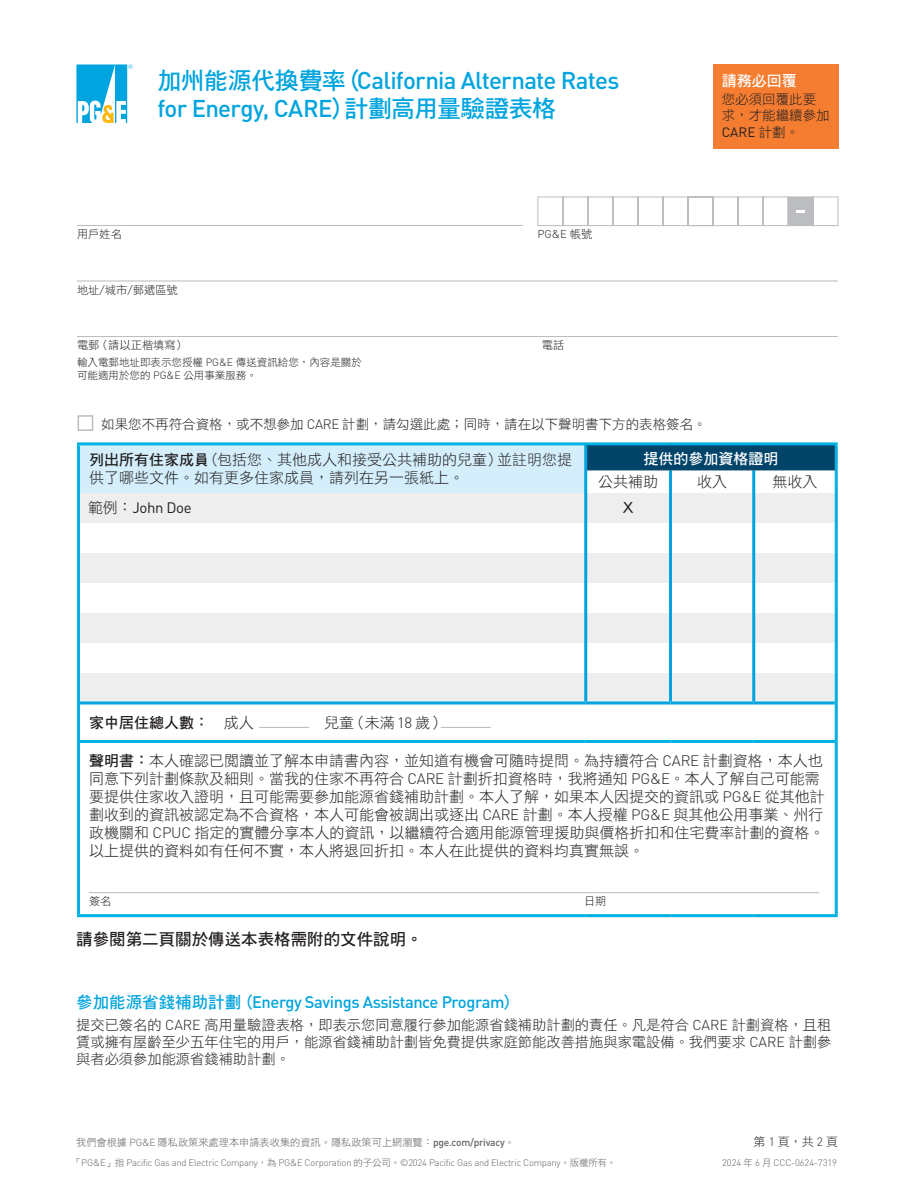
<style>
.page{position:relative;width:918px;height:1188px;background:#fff}
.page>*{position:absolute;margin:0;border:0;box-sizing:border-box;transform-origin:0 0}
.t1{font:500 24px/28.5px "DIN Pro";letter-spacing:-.03em;color:#00a4de}
.t2{font:500 16.5px "DIN Pro";letter-spacing:-.025em;color:#00a4de}
.t3{font:16.5px "DF Hei HK W7";color:#231f20}
.t4{font:15px/18px "DF Hei HK W3";color:#231f20}
.t5{font:15px "DF Hei HK W7";color:#fff}
.t6{font:15px "DIN Pro";letter-spacing:-.025em;color:#231f20}
.t7{font:15px "DF Hei HK W7";color:#231f20}
.t8{font:14.25px/17.2px "DF Hei HK W3";color:#231f20;text-align:justify}
.t9{font:13.5px/16.5px "DF Hei HK W3";color:#231f20}
.t10{font:12px "DF Hei HK W3";color:#231f20}
.t11{font:11.25px "DF Hei HK W3";color:#231f20}
.t12{font:300 11.25px "DIN Pro";color:#231f20}
.t13{font:10.5px/13.5px "DF Hei HK W3";color:#231f20}
.t14{font:10.2px "DF Hei HK W3";color:#636366}
.t15{font:300 9.45px "DIN Pro";letter-spacing:-.025em;color:#636366}
.s1{font-family:"DF Hei HK W7";font-weight:400}
.s2{font-family:"DIN Pro"}
.s3{font-family:"DF Hei HK W3";font-weight:400}
.s4{font-family:"DIN Pro";font-weight:300}
.s5{font-family:"DF Hei HK W7"}
.s6{font-family:"DF Hei HK W3"}
.s7{font-family:"DIN Pro";font-weight:500}
.s8{color:#636466}
</style>
<div class="page">
<hr style="left:77px;top:225px;width:446px;height:1px;background:#bcbdc0">
<hr style="left:77px;top:280px;width:761px;height:2px;background:#bcbdc0">
<hr style="left:77px;top:336px;width:761px;height:1px;background:#bcbdc0">
<div style="left:79px;top:444px;width:507px;height:49px;background:#d4effb"></div>
<div style="left:586px;top:444px;width:250px;height:26px;background:#00446a"></div>
<svg style="left:80px;top:471px;width:755px;height:52px"></svg>
<svg style="left:80px;top:553px;width:755px;height:148px;fill:#eeeeef"></svg>
<hr style="left:77px;top:442px;width:509px;height:3px;background:#00b1e3">
<hr style="left:77px;top:445px;width:3px;height:25px;background:#00b1e3">
<hr style="left:77px;top:470px;width:3px;height:23px;background:#00b1e3">
<hr style="left:77px;top:493px;width:3px;height:30px;background:#00b1e3">
<hr style="left:835px;top:493px;width:3px;height:30px;background:#00b1e3">
<hr style="left:77px;top:523px;width:3px;height:30px;background:#00b1e3">
<hr style="left:835px;top:523px;width:3px;height:30px;background:#00b1e3">
<hr style="left:77px;top:553px;width:3px;height:30px;background:#00b1e3">
<hr style="left:835px;top:553px;width:3px;height:30px;background:#00b1e3">
<hr style="left:77px;top:583px;width:3px;height:30px;background:#00b1e3">
<hr style="left:835px;top:583px;width:3px;height:30px;background:#00b1e3">
<hr style="left:77px;top:613px;width:3px;height:30px;background:#00b1e3">
<hr style="left:835px;top:613px;width:3px;height:30px;background:#00b1e3">
<hr style="left:77px;top:643px;width:3px;height:30px;background:#00b1e3">
<hr style="left:835px;top:643px;width:3px;height:30px;background:#00b1e3">
<hr style="left:77px;top:673px;width:3px;height:30px;background:#00b1e3">
<hr style="left:835px;top:673px;width:3px;height:30px;background:#00b1e3">
<hr style="left:80px;top:701px;width:506px;height:3px;background:#00a4de">
<hr style="left:586px;top:701px;width:84px;height:3px;background:#00a4de">
<hr style="left:670px;top:701px;width:84px;height:3px;background:#00a4de">
<hr style="left:754px;top:701px;width:81px;height:3px;background:#00a4de">
<hr style="left:77px;top:703px;width:3px;height:37px;background:#00b1e3">
<hr style="left:835px;top:703px;width:3px;height:37px;background:#00b1e3">
<hr style="left:77px;top:740px;width:509px;height:3px;background:#00b1e3">
<hr style="left:77px;top:743px;width:3px;height:171px;background:#00b1e3">
<hr style="left:586px;top:740px;width:84px;height:3px;background:#00b1e3">
<hr style="left:670px;top:740px;width:84px;height:3px;background:#00b1e3">
<hr style="left:754px;top:740px;width:84px;height:3px;background:#00b1e3">
<hr style="left:835px;top:743px;width:3px;height:171px;background:#00b1e3">
<hr style="left:77px;top:914px;width:509px;height:3px;background:#00b1e3">
<hr style="left:586px;top:914px;width:84px;height:3px;background:#00b1e3">
<hr style="left:670px;top:914px;width:84px;height:3px;background:#00b1e3">
<hr style="left:754px;top:914px;width:84px;height:3px;background:#00b1e3">
<hr style="left:835px;top:470px;width:3px;height:23px;background:#00b1e3">
<hr style="left:584px;top:470px;width:3px;height:23px;background:#00a4de">
<hr style="left:669px;top:470px;width:3px;height:23px;background:#00a4de">
<hr style="left:752px;top:470px;width:3px;height:23px;background:#00a4de">
<hr style="left:584px;top:493px;width:3px;height:30px;background:#00a4de">
<hr style="left:669px;top:493px;width:3px;height:30px;background:#00a4de">
<hr style="left:752px;top:493px;width:3px;height:30px;background:#00a4de">
<hr style="left:584px;top:523px;width:3px;height:30px;background:#00a4de">
<hr style="left:669px;top:523px;width:3px;height:30px;background:#00a4de">
<hr style="left:752px;top:523px;width:3px;height:30px;background:#00a4de">
<hr style="left:584px;top:553px;width:3px;height:30px;background:#00a4de">
<hr style="left:669px;top:553px;width:3px;height:30px;background:#00a4de">
<hr style="left:752px;top:553px;width:3px;height:30px;background:#00a4de">
<hr style="left:584px;top:583px;width:3px;height:30px;background:#00a4de">
<hr style="left:669px;top:583px;width:3px;height:30px;background:#00a4de">
<hr style="left:752px;top:583px;width:3px;height:30px;background:#00a4de">
<hr style="left:584px;top:613px;width:3px;height:30px;background:#00a4de">
<hr style="left:669px;top:613px;width:3px;height:30px;background:#00a4de">
<hr style="left:752px;top:613px;width:3px;height:30px;background:#00a4de">
<hr style="left:584px;top:643px;width:3px;height:30px;background:#00a4de">
<hr style="left:669px;top:643px;width:3px;height:30px;background:#00a4de">
<hr style="left:752px;top:643px;width:3px;height:30px;background:#00a4de">
<hr style="left:584px;top:673px;width:3px;height:28px;background:#00a4de">
<hr style="left:669px;top:673px;width:3px;height:28px;background:#00a4de">
<hr style="left:752px;top:673px;width:3px;height:28px;background:#00a4de">
<hr style="left:586px;top:442px;width:84px;height:3px;background:#00b1e3">
<hr style="left:670px;top:442px;width:84px;height:3px;background:#00b1e3">
<hr style="left:754px;top:442px;width:84px;height:3px;background:#00b1e3">
<hr style="left:835px;top:445px;width:3px;height:25px;background:#00b1e3">
<hr style="left:584px;top:445px;width:3px;height:25px;background:#00a4de">
<hr style="left:587px;top:470px;width:83px;height:1px;background:#00446a">
<hr style="left:670px;top:470px;width:84px;height:1px;background:#00446a">
<hr style="left:754px;top:470px;width:81px;height:1px;background:#00446a">
<hr style="left:259px;top:727px;width:50px;height:1px;background:#bcbdc0">
<hr style="left:441px;top:727px;width:50px;height:1px;background:#bcbdc0">
<hr style="left:89px;top:892px;width:730px;height:1px;background:#bcbdc0">
<svg style="left:76px;top:64px;width:57px;height:59px"></svg>
<div style="left:713px;top:64px;width:125px;height:85px;background:#f47d31"></div>
<div style="left:78px;top:415px;width:15px;height:16px;background:#fff;border:2px solid #bcbdc0"></div>
<svg style="left:537px;top:196px;width:302px;height:30px"></svg>
<h1 class="t1" style="left:158px;top:63px;width:463px"><span class="s1">加州能源代換費率 (</span>California Alternate Rates for Energy, CARE<span class="s1">) 計劃高用量驗證表格</span></h1>
<p class="t5" style="left:722px;top:73px;width:76px">請務必回覆</p>
<p class="t9" style="left:722px;top:91px;width:109px">您必須回覆此要求，才能繼續參加<br><span class="s2">CARE</span> 計劃。</p>
<p class="t11" style="left:77px;top:228px;width:46px">用戶姓名</p>
<p class="t12" style="left:537px;top:225px;width:56px">PG&amp;E <span class="s3">帳號</span></p>
<p class="t11" style="left:77px;top:283px;width:102px">地址/城市/郵遞區號</p>
<p class="t11" style="left:77px;top:339px;width:110px">電郵（請以正楷填寫）</p>
<p class="t11" style="left:542px;top:339px;width:24px">電話</p>
<p class="t13" style="left:77px;top:355px;width:286px">輸入電郵地址即表示您授權 <span class="s4">PG&amp;E</span> 傳送資訊給您，內容是關於可能適用於您的 <span class="s4">PG&amp;E</span> 公用事業服務。</p>
<p class="t9" style="left:101px;top:415px;width:607px">如果您不再符合資格，或不想參加 <span class="s4">CARE</span> 計劃，請勾選此處；同時，請在以下聲明書下方的表格簽名。</p>
<p class="t4" style="left:89px;top:451px;width:485px"><span class="s5">列出所有住家成員</span>（包括您、其他成人和接受公共補助的兒童）並註明您提供了哪些文件。如有更多住家成員，請列在另一張紙上。</p>
<p class="t5" style="left:644px;top:450px;width:137px">提供的參加資格證明</p>
<p class="t4" style="left:598px;top:472px;width:61px">公共補助</p>
<p class="t4" style="left:697px;top:472px;width:31px">收入</p>
<p class="t4" style="left:773px;top:472px;width:46px">無收入</p>
<p class="t6" style="left:88px;top:496px;width:105px"><span class="s6">範例：</span>John Doe</p>
<p class="t7" style="left:623px;top:500px;width:12px">X</p>
<p class="t7" style="left:89px;top:714px;width:121px">家中居住總人數：</p>
<p class="t4" style="left:224px;top:713px;width:31px">成人</p>
<p class="t4" style="left:324px;top:713px;width:122px">兒童（未滿 <span class="s4">18</span> 歲）</p>
<p class="t4" style="left:89px;top:752px;width:735px"><span class="s5">聲明書：</span>本人確認已閱讀並了解本申請書內容，並知道有機會可隨時提問。為持續符合 <span class="s4">CARE</span> 計劃資格，本人也</p>
<p class="t4" style="left:89px;top:770px;width:737px">同意下列計劃條款及細則。當我的住家不再符合 <span class="s4">CARE</span> 計劃折扣資格時，我將通知 <span class="s4">PG&amp;E</span>。本人了解自己可能需要提供住家收入證明，且可能需要參加能源省錢補助計劃。本人了解，如果本人因提交的資訊或 <span class="s4">PG&amp;E</span> 從其他計劃收到的資訊被認定為不合資格，本人可能會被調出或逐出 <span class="s4">CARE</span> 計劃。本人授權 <span class="s4">PG&amp;E</span> 與其他公用事業、州行政機關和 <span class="s4">CPUC</span> 指定的實體分享本人的資訊，以繼續符合適用能源管理援助與價格折扣和住宅費率計劃的資格。以上提供的資料如有任何不實，本人將退回折扣。本人在此提供的資料均真實無誤。</p>
<p class="t11" style="left:89px;top:895px;width:24px">簽名</p>
<p class="t11" style="left:584px;top:895px;width:24px">日期</p>
<p class="t3" style="left:76px;top:930px;width:348px">請參閱第二頁關於傳送本表格需附的文件說明。</p>
<h2 class="t2" style="left:76px;top:989px;width:435px"><span class="s1">參加能源省錢補助計劃 (</span>Energy Savings Assistance Program<span class="s1">)</span></h2>
<p class="t8" style="left:76px;top:1016px;width:757px">提交已簽名的 <span class="s4">CARE</span> 高用量驗證表格，即表示您同意履行參加能源省錢補助計劃的責任。凡是符合 <span class="s4">CARE</span> 計劃資格，且租賃或擁有屋齡至少五年住宅的用戶，能源省錢補助計劃皆免費提供家庭節能改善措施與家電設備。我們要求 <span class="s4">CARE</span> 計劃參與者必須參加能源省錢補助計劃。</p>
<p class="t14" style="left:76px;top:1137px;width:440px">我們會根據 <span class="s4">PG&amp;E</span> 隱私政策來處理本申請表收集的資訊。隱私政策可上網瀏覽：<span class="s7">pge.com/privacy</span>。</p>
<p class="t10" style="left:754px;top:1135px;width:86px">第 <span class="s4">1</span> 頁，共 <span class="s4">2</span> 頁</p>
<p class="t15" style="left:72px;top:1155px;width:546px"><span class="s3">「</span>PG&amp;E<span class="s3">」指</span> Pacific Gas and Electric Company<span class="s3">，為</span> <span class="s8">PG&amp;E Corpor</span>ation <span class="s3">的子公司。</span><span class="s8">©2024 P</span>acific Gas and Electric Company<span class="s3">。版權所有。</span></p>
<p class="t15" style="left:722px;top:1155px;width:116px">2024 <span class="s3">年</span> 6 <span class="s3">月</span> CCC-0624-7319</p>
</div>
